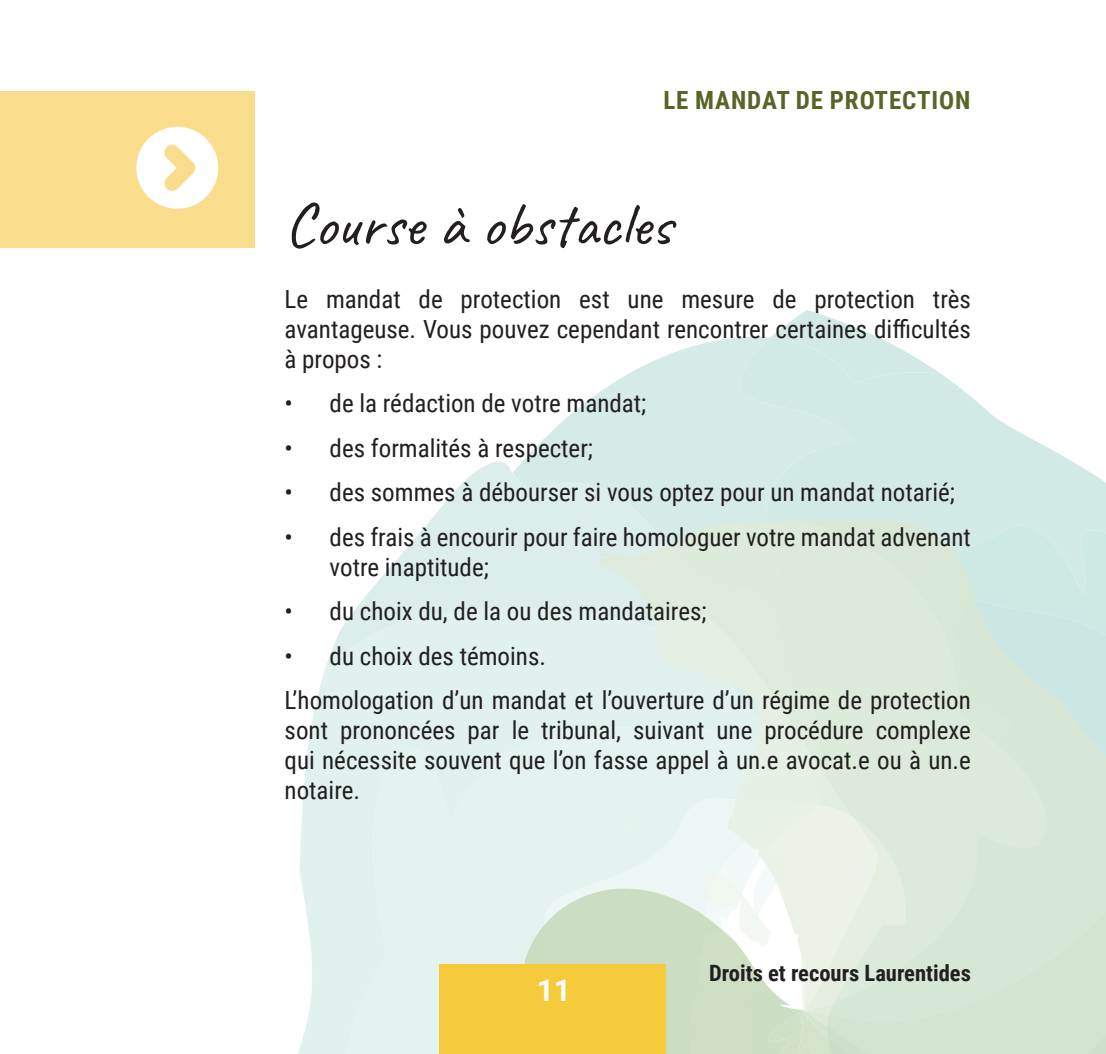
<style>
.page{position:relative;width:1106px;height:1054px;background:#fff}
.page>*{position:absolute;margin:0;border:0;box-sizing:border-box;transform-origin:0 0}
.t1{font:62.5px "Caveat";color:#231f20}
.t2{font:700 30px "Roboto";color:#fff}
.t3{font:25px/30px "Roboto Condensed";color:#231f20;text-align:justify}
.t4{font:700 25px "Roboto Condensed";letter-spacing:.035em;color:#566627}
.t5{font:700 22.5px "Roboto Condensed";color:#231f20}
</style>
<div class="page">
<svg style="left:776px;top:310px;width:101px;height:27px"></svg>
<svg style="left:866px;top:337px;width:239px;height:183px;fill:#d2eae6"></svg>
<svg style="left:523px;top:333px;width:343px;height:187px;fill:#d5ebe7"></svg>
<svg style="left:298px;top:670px;width:46px;height:383px;fill:#e0f1ee"></svg>
<svg style="left:325px;top:461px;width:495px;height:347px;fill:#e0f1ee"></svg>
<div style="left:344px;top:726px;width:251px;height:327px;background:#e4f3f0"></div>
<div style="left:544px;top:798px;width:51px;height:89px;background:#e4f3f0"></div>
<svg style="left:513px;top:887px;width:82px;height:76px;background:#d6e7d7"></svg>
<div style="left:666px;top:1010px;width:136px;height:43px;background:#cedfc4"></div>
<svg style="left:1046px;top:520px;width:59px;height:309px;background:#d0e7df"></svg>
<div style="left:802px;top:829px;width:303px;height:224px;background:#d3e5d1"></div>
<svg style="left:595px;top:520px;width:451px;height:490px;background:#d9eadc"></svg>
<svg style="left:653px;top:610px;width:225px;height:400px;background:#e3eee3"></svg>
<div style="left:439px;top:963px;width:227px;height:90px;background:#f6cb3b"></div>
<div style="left:0;top:91px;width:255px;height:156px;background:#f9dd8c"></div>
<svg style="left:136px;top:127px;width:82px;height:82px"></svg>
<p class="t4" style="left:663px;top:82px;width:308px">LE MANDAT DE PROTECTION</p>
<h1 class="t1" style="left:284px;top:185px;width:389px">Course à obstacles</h1>
<p class="t3" style="left:284px;top:283px;width:687px">Le mandat de protection est une mesure de protection très avantageuse. Vous pouvez cependant rencontrer certaines difficultés à propos :</p>
<p class="t3" style="left:284px;top:387px;width:363px">• de la rédaction de votre mandat;</p>
<p class="t3" style="left:284px;top:432px;width:310px">• des formalités à respecter;</p>
<p class="t3" style="left:284px;top:476px;width:671px">• des sommes à débourser si vous optez pour un mandat notarié;</p>
<p class="t3" style="left:329px;top:520px;width:642px;text-indent:-45px">• des frais à encourir pour faire homologuer votre mandat advenant votre inaptitude;</p>
<p class="t3" style="left:284px;top:595px;width:423px">• du choix du, de la ou des mandataires;</p>
<p class="t3" style="left:284px;top:632px;width:687px;line-height:44.5px">• du choix des témoins.<br>L’homologation d’un mandat et l’ouverture d’un régime de protection</p>
<p class="t3" style="left:284px;top:714px;width:687px">sont prononcées par le tribunal, suivant une procédure complexe qui nécessite souvent que l’on fasse appel à un.e avocat.e ou à un.e notaire.</p>
<p class="t2" style="left:536px;top:969px;width:36px">11</p>
<p class="t5" style="left:709px;top:956px;width:263px">Droits et recours Laurentides</p>
</div>
